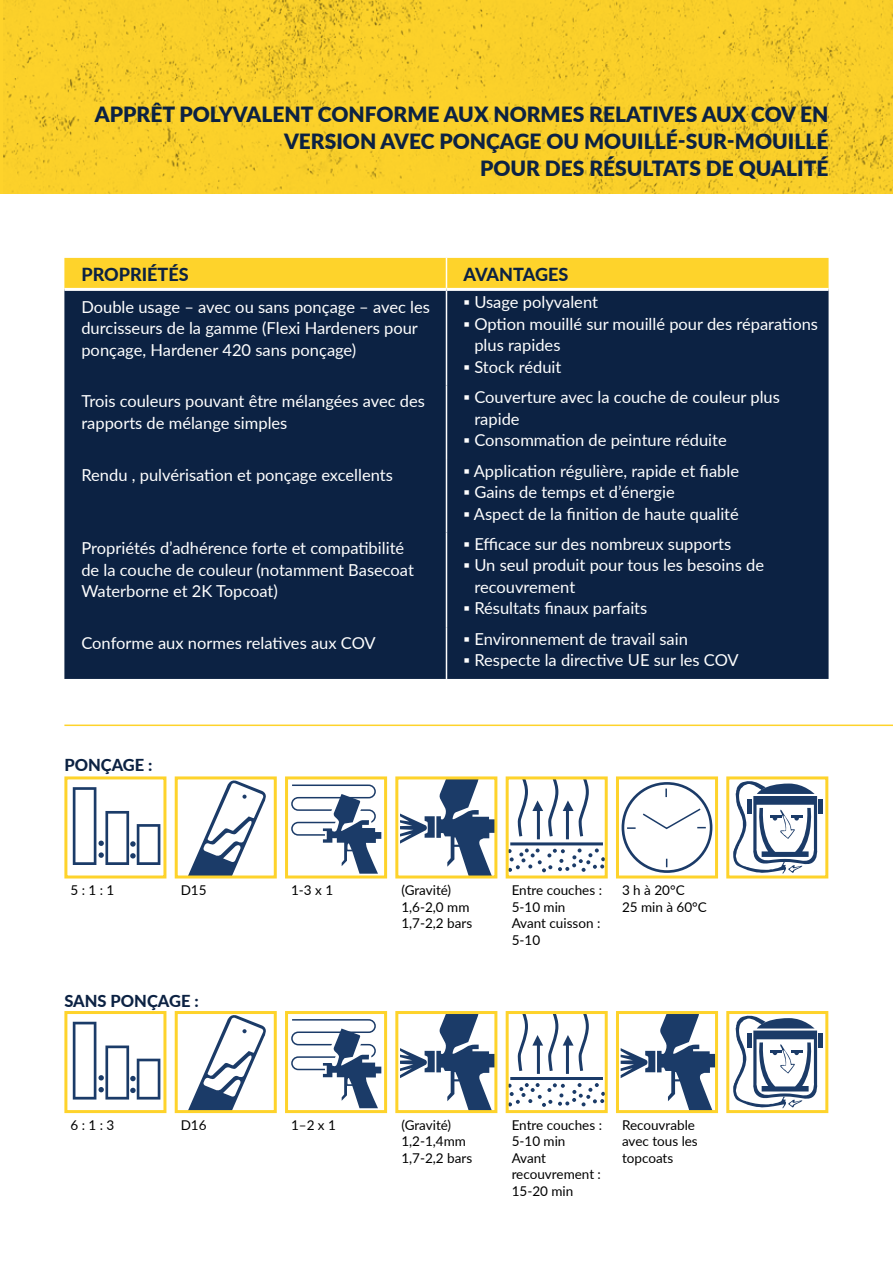
<style>
.page{position:relative;width:893px;height:1263px;background:#fff}
.page>*{position:absolute;margin:0;border:0;box-sizing:border-box;transform-origin:0 0}
.t1{font:900 21px/27px "Lato";color:#0c2243;text-align:right}
.t2{font:800 18px "Lato";color:#0c2243}
.t3{font:800 18px "Lato";color:#fff}
.t4{font:16.5px/21.5px "Lato";color:#fff}
.t5{font:800 16.5px "Lato";color:#0c2243}
.t6{font:13.5px/16.5px "Lato";color:#000}
</style>
<div class="page">
<img style="left:0;top:0;width:1px;height:193px">
<img style="left:4px;top:0;width:889px;height:193px">
<div style="left:64px;top:258px;width:765px;height:30px;background:#fed32b"></div>
<div style="left:64px;top:291px;width:765px;height:388px;background:#0c2243"></div>
<hr style="left:446px;top:258px;width:1px;height:30px;background:#fff">
<hr style="left:446px;top:291px;width:1px;height:95px;background:#fff">
<hr style="left:446px;top:386px;width:1px;height:73px;background:#fff">
<hr style="left:446px;top:459px;width:1px;height:73px;background:#fff">
<hr style="left:446px;top:532px;width:1px;height:95px;background:#fff">
<hr style="left:446px;top:627px;width:1px;height:52px;background:#fff">
<div style="left:64px;top:776px;width:102px;height:102px;border:3px solid #fed32b"></div>
<svg style="left:73px;top:787px;width:87px;height:78px"></svg>
<div style="left:175px;top:776px;width:102px;height:102px;border:3px solid #fed32b"></div>
<svg style="left:188px;top:778px;width:81px;height:98px"></svg>
<svg style="left:291px;top:784px;width:90px;height:90px"></svg>
<div style="left:285px;top:776px;width:102px;height:102px;border:3px solid #fed32b"></div>
<svg style="left:400px;top:780px;width:93px;height:94px"></svg>
<div style="left:395px;top:776px;width:102px;height:102px;border:3px solid #fed32b"></div>
<svg style="left:517px;top:780px;width:72px;height:60px"></svg>
<hr style="left:510px;top:842px;width:93px;height:3px;background:#1b3b68">
<svg style="left:510px;top:848px;width:94px;height:24px"></svg>
<div style="left:506px;top:776px;width:102px;height:102px;border:3px solid #fed32b"></div>
<div style="left:616px;top:776px;width:102px;height:102px;border:3px solid #fed32b"></div>
<svg style="left:622px;top:782px;width:90px;height:91px"></svg>
<hr style="left:819px;top:799px;width:4px;height:14px;background:#1b3b68">
<svg style="left:733px;top:781px;width:85px;height:93px"></svg>
<div style="left:726px;top:776px;width:102px;height:102px;border:3px solid #fed32b"></div>
<div style="left:64px;top:1011px;width:102px;height:102px;border:3px solid #fed32b"></div>
<svg style="left:73px;top:1022px;width:87px;height:77px"></svg>
<div style="left:175px;top:1011px;width:102px;height:102px;border:3px solid #fed32b"></div>
<svg style="left:188px;top:1013px;width:81px;height:98px"></svg>
<svg style="left:291px;top:1019px;width:90px;height:89px"></svg>
<div style="left:285px;top:1011px;width:102px;height:102px;border:3px solid #fed32b"></div>
<svg style="left:400px;top:1015px;width:93px;height:94px"></svg>
<div style="left:395px;top:1011px;width:102px;height:102px;border:3px solid #fed32b"></div>
<svg style="left:517px;top:1015px;width:72px;height:59px"></svg>
<hr style="left:510px;top:1077px;width:93px;height:3px;background:#1b3b68">
<svg style="left:510px;top:1083px;width:94px;height:24px"></svg>
<div style="left:506px;top:1011px;width:102px;height:102px;border:3px solid #fed32b"></div>
<svg style="left:621px;top:1015px;width:93px;height:94px"></svg>
<div style="left:616px;top:1011px;width:102px;height:102px;border:3px solid #fed32b"></div>
<hr style="left:819px;top:1033px;width:4px;height:14px;background:#1b3b68">
<svg style="left:733px;top:1015px;width:85px;height:93px"></svg>
<div style="left:726px;top:1011px;width:102px;height:102px;border:3px solid #fed32b"></div>
<hr style="left:64px;top:724px;width:829px;height:2px;background:#fed32b">
<p class="t1" style="left:95px;top:100px;width:735px">APPRÊT POLYVALENT CONFORME AUX NORMES RELATIVES AUX COV EN<br>VERSION AVEC PONÇAGE OU MOUILLÉ-SUR-MOUILLÉ<br>POUR DES RÉSULTATS DE QUALITÉ</p>
<p class="t2" style="left:81px;top:261px;width:109px">PROPRIÉTÉS</p>
<p class="t2" style="left:463px;top:261px;width:106px">AVANTAGES</p>
<p class="t4" style="left:81px;top:295px;width:350px">Double usage – avec ou sans ponçage – avec les durcisseurs de la gamme (Flexi Hardeners pour ponçage, Hardener 420 sans ponçage)</p>
<p class="t4" style="left:463px;top:291px;width:136px">▪ Usage polyvalent</p>
<p class="t4" style="left:474px;top:312px;width:345px;text-indent:-11px">▪ Option mouillé sur mouillé pour des réparations plus rapides</p>
<p class="t4" style="left:463px;top:355px;width:99px">▪ Stock réduit</p>
<p class="t4" style="left:81px;top:390px;width:345px">Trois couleurs pouvant être mélangées avec des rapports de mélange simples</p>
<p class="t4" style="left:474px;top:386px;width:307px;text-indent:-11px">▪ Couverture avec la couche de couleur plus rapide</p>
<p class="t4" style="left:463px;top:429px;width:265px">▪ Consommation de peinture réduite</p>
<p class="t4" style="left:81px;top:463px;width:313px">Rendu , pulvérisation et ponçage excellents</p>
<p class="t4" style="left:463px;top:459px;width:277px">▪ Application régulière, rapide et fiable</p>
<p class="t4" style="left:463px;top:481px;width:213px">▪ Gains de temps et d’énergie</p>
<p class="t4" style="left:463px;top:502px;width:277px">▪ Aspect de la finition de haute qualité</p>
<p class="t4" style="left:81px;top:537px;width:334px">Propriétés d’adhérence forte et compatibilité de la couche de couleur (notamment Basecoat<br>Waterborne et 2K Topcoat)</p>
<p class="t4" style="left:463px;top:532px;width:269px">▪ Efficace sur des nombreux supports</p>
<p class="t3" style="left:699px;top:547px;width:56px">&gt; 20°C</p>
<p class="t4" style="left:474px;top:554px;width:291px;text-indent:-11px">▪ Un seul produit pour tous les besoins de recouvrement</p>
<p class="t4" style="left:463px;top:597px;width:185px">▪ Résultats finaux parfaits</p>
<p class="t4" style="left:81px;top:631px;width:296px">Conforme aux normes relatives aux COV</p>
<p class="t4" style="left:463px;top:627px;width:226px">▪ Environnement de travail sain</p>
<p class="t4" style="left:463px;top:649px;width:277px">▪ Respecte la directive UE sur les COV</p>
<p class="t5" style="left:64px;top:752px;width:90px">PONÇAGE :</p>
<p class="t6" style="left:70px;top:882px;width:46px">5: 1: 1</p>
<p class="t6" style="left:181px;top:882px;width:27px">D15</p>
<p class="t6" style="left:291px;top:882px;width:44px">1-3 x 1</p>
<p class="t6" style="left:401px;top:882px;width:72px">(Gravité)<br>1,6-2,0 mm<br>1,7-2,2 bars</p>
<p class="t6" style="left:512px;top:882px;width:92px">Entre couches :<br>5-10 min<br>Avant cuisson :<br>5-10</p>
<p class="t6" style="left:622px;top:882px;width:86px">3 h à 20°C<br>25 min à 60°C</p>
<p class="t5" style="left:64px;top:988px;width:136px">SANS PONÇAGE :</p>
<p class="t6" style="left:70px;top:1116px;width:46px">6: 1: 3</p>
<p class="t6" style="left:181px;top:1116px;width:27px">D16</p>
<p class="t6" style="left:291px;top:1116px;width:46px">1–2 x 1</p>
<p class="t6" style="left:401px;top:1116px;width:72px">(Gravité)<br>1,2-1,4mm<br>1,7-2,2 bars</p>
<p class="t6" style="left:512px;top:1116px;width:92px">Entre couches :<br>5-10 min<br>Avant recouvrement :<br>15-20 min</p>
<p class="t6" style="left:622px;top:1116px;width:77px">Recouvrable avec tous les topcoats</p>
</div>
